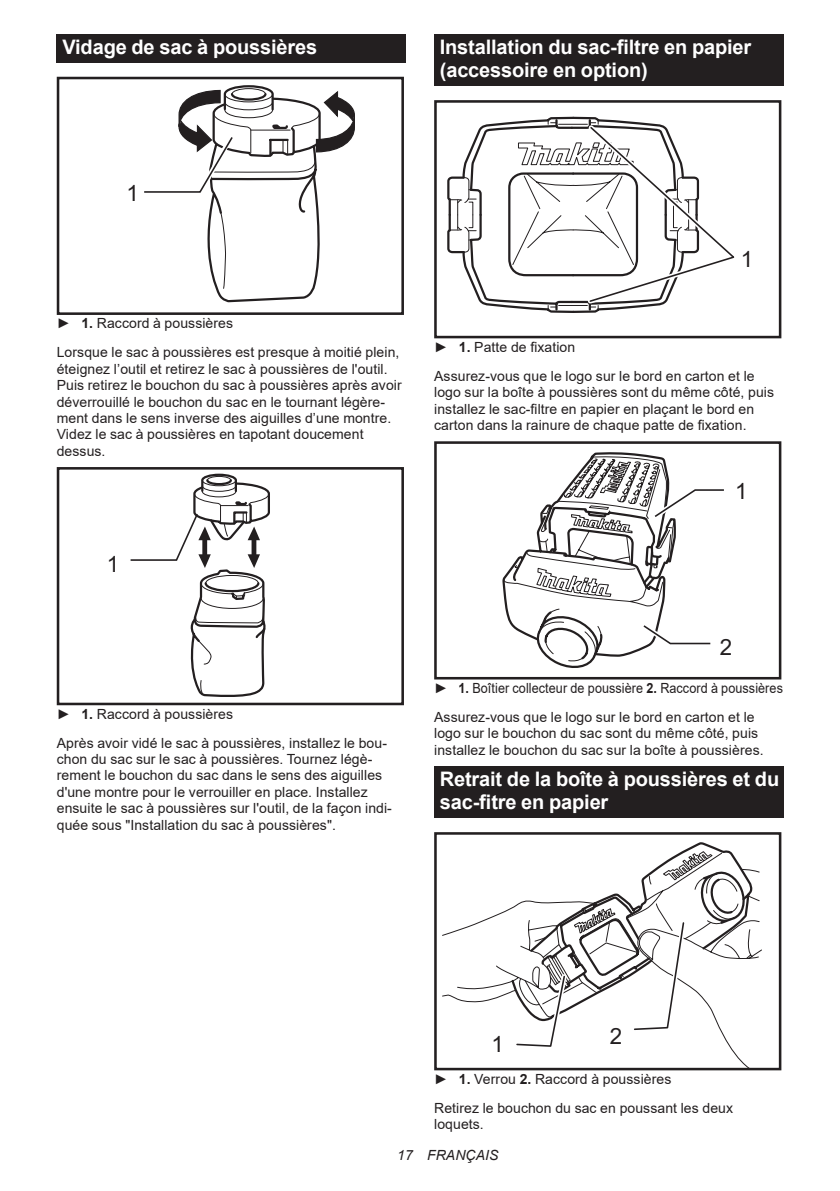
<style>
.page{position:relative;width:840px;height:1191px;background:#fff}
.page>*{position:absolute;margin:0;border:0;box-sizing:border-box;transform-origin:0 0}
.t1{font:22.4px "Arial";color:#231f20}
.t2{font:700 20px/23.4px "Arial";letter-spacing:-.01em;color:#fff}
.t3{font:14px/16.4px "Arial";letter-spacing:.005em;color:#231f20}
.t4{font:italic 14px "Arial";letter-spacing:.005em;color:#231f20}
.s1{font-weight:700}
</style>
<div class="page">
<div style="left:57px;top:34px;width:348px;height:29px;background:#231f20"></div>
<svg style="left:144px;top:85px;width:211px;height:218px"></svg>
<div style="left:57px;top:77px;width:347px;height:238px;border:3px solid #231f20"></div>
<svg style="left:130px;top:473px;width:140px;height:224px"></svg>
<div style="left:57px;top:467px;width:347px;height:238px;border:3px solid #231f20"></div>
<div style="left:434px;top:34px;width:348px;height:52px;background:#231f20"></div>
<svg style="left:447px;top:116px;width:288px;height:197px"></svg>
<div style="left:434px;top:100px;width:347px;height:238px;border:3px solid #231f20"></div>
<div style="left:434px;top:441px;width:347px;height:238px;border:3px solid #231f20"></div>
<svg style="left:502px;top:452px;width:222px;height:216px"></svg>
<div style="left:434px;top:766px;width:348px;height:52px;background:#231f20"></div>
<svg style="left:442px;top:870px;width:320px;height:196px"></svg>
<svg style="left:510px;top:842px;width:242px;height:209px"></svg>
<div style="left:434px;top:832px;width:347px;height:238px;border:3px solid #231f20"></div>
<h2 class="t2" style="left:62px;top:36px;width:256px">Vidage de sac à poussières</h2>
<h2 class="t2" style="left:439px;top:36px;width:313px">Installation du sac-filtre en papier (accessoire en option)</h2>
<h1 class="t1" style="left:127px;top:178px;width:14px">1</h1>
<p class="t3" style="left:57px;top:309px;width:344px;line-height:28.8px">► <span class="s1">1.</span> Raccord à poussières<br>Lorsque le sac à poussières est presque à moitié plein,</p>
<p class="t3" style="left:57px;top:360px;width:346px">éteignez l’outil et retirez le sac à poussières de l'outil.<br>Puis retirez le bouchon du sac à poussières après avoir déverrouillé le bouchon du sac en le tournant légère&shy;ment dans le sens inverse des aiguilles d’une montre.<br>Videz le sac à poussières en tapotant doucement dessus.</p>
<h1 class="t1" style="left:107px;top:549px;width:14px">1</h1>
<p class="t3" style="left:57px;top:699px;width:331px;line-height:28.8px">► <span class="s1">1.</span> Raccord à poussières<br>Après avoir vidé le sac à poussières, installez le bou-</p>
<p class="t3" style="left:57px;top:751px;width:336px">chon du sac sur le sac à poussières. Tournez légè&shy;rement le bouchon du sac dans le sens des aiguilles d'une montre pour le verrouiller en place. Installez ensuite le sac à poussières sur l'outil, de la façon indi&shy;quée sous "Installation du sac à poussières".</p>
<h1 class="t1" style="left:740px;top:243px;width:14px">1</h1>
<p class="t3" style="left:434px;top:332px;width:322px;line-height:28.8px">► <span class="s1">1.</span> Patte de fixation<br>Assurez-vous que le logo sur le bord en carton et le</p>
<p class="t3" style="left:434px;top:384px;width:341px">logo sur la boîte à poussières sont du même côté, puis installez le sac-filtre en papier en plaçant le bord en carton dans la rainure de chaque patte de fixation.</p>
<h1 class="t1" style="left:734px;top:475px;width:14px">1</h1>
<h1 class="t1" style="left:719px;top:631px;width:14px">2</h1>
<p class="t3" style="left:434px;top:673px;width:350px;line-height:28.8px">► <span class="s1">1.</span> Boîtier collecteur de poussière <span class="s1">2.</span> Raccord à poussières<br>Assurez-vous que le logo sur le bord en carton et le</p>
<p class="t3" style="left:434px;top:725px;width:331px">logo sur le bouchon du sac sont du même côté, puis installez le bouchon du sac sur la boîte à poussières.</p>
<h2 class="t2" style="left:439px;top:767px;width:341px">Retrait de la boîte à poussières et du sac-fitre en papier</h2>
<h1 class="t1" style="left:491px;top:1028px;width:14px">1</h1>
<h1 class="t1" style="left:609px;top:1020px;width:14px">2</h1>
<p class="t3" style="left:434px;top:1064px;width:300px;line-height:28.8px">► <span class="s1">1.</span> Verrou <span class="s1">2.</span> Raccord à poussières<br>Retirez le bouchon du sac en poussant les deux</p>
<p class="t3" style="left:434px;top:1116px;width:51px">loquets.</p>
<p class="t4" style="left:397px;top:1146px;width:103px">17 FRANÇAIS</p>
</div>
